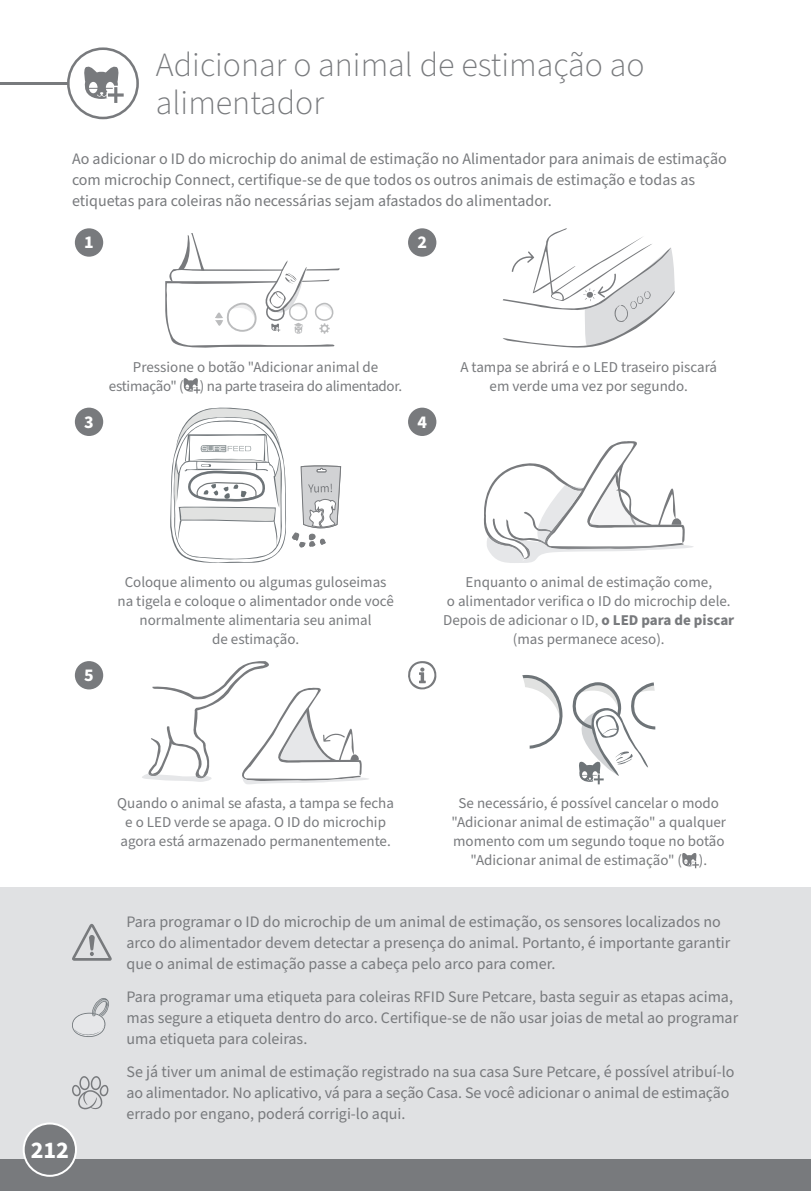
<style>
.page{position:relative;width:811px;height:1191px;background:#fff}
.page>*{position:absolute;margin:0;border:0;box-sizing:border-box;transform-origin:0 0}
.Heading_1__TOC_Inden{font:300 34px/38px "Source Sans Pro";color:#787a7d}
.t1{font:700 24px "Source Sans Pro";color:#fff}
.Numbers_9p_white{font:700 18px "Source Sans Pro";color:#fff}
.Body_Text_8_0{font:16px/21px "Source Sans Pro";color:#787a7d}
.Caption_7_5_center{font:15px/19px "Source Sans Pro";color:#787a7d;text-align:center}
.Caption_7_5_center-2{font:15px/19px "Source Sans Pro";letter-spacing:-.02em;color:#787a7d;text-align:center}
.s1{font-weight:700}
</style>
<div class="page">
<hr style="left:0;top:82px;width:67px;height:3px;background:#787a7d">
<div style="left:67px;top:47px;width:72px;height:72px;border:3px solid #787a7d;border-radius:50%"></div>
<div style="left:0;top:1083px;width:811px;height:79px;background:#e0e1e3"></div>
<div style="left:0;top:1159px;width:811px;height:32px;background:#787a7d"></div>
<div style="left:24px;top:1123px;width:52px;height:52px;background:#787a7d;border-radius:50%"></div>
<div style="left:23px;top:1122px;width:54px;height:54px;border:2px solid #fff;border-radius:50%"></div>
<div style="left:0;top:887px;width:811px;height:231px;background:#e0e1e3"></div>
<svg style="left:84px;top:66px;width:40px;height:37px"></svg>
<div style="left:75px;top:228px;width:28px;height:29px;background:#787a7d;border-radius:50%"></div>
<svg style="left:165px;top:233px;width:175px;height:115px"></svg>
<div style="left:408px;top:228px;width:28px;height:29px;background:#787a7d;border-radius:50%"></div>
<svg style="left:502px;top:228px;width:173px;height:120px"></svg>
<svg style="left:183px;top:378px;width:17px;height:15px"></svg>
<div style="left:75px;top:407px;width:28px;height:29px;background:#787a7d;border-radius:50%"></div>
<svg style="left:170px;top:407px;width:171px;height:156px"></svg>
<div style="left:408px;top:407px;width:28px;height:29px;background:#787a7d;border-radius:50%"></div>
<svg style="left:483px;top:441px;width:210px;height:122px"></svg>
<div style="left:75px;top:661px;width:28px;height:28px;background:#787a7d;border-radius:50%"></div>
<svg style="left:142px;top:661px;width:227px;height:123px"></svg>
<svg style="left:408px;top:661px;width:29px;height:29px"></svg>
<svg style="left:522px;top:675px;width:133px;height:109px"></svg>
<svg style="left:682px;top:853px;width:17px;height:15px"></svg>
<svg style="left:72px;top:924px;width:40px;height:36px"></svg>
<svg style="left:72px;top:998px;width:37px;height:39px"></svg>
<svg style="left:72px;top:1076px;width:36px;height:33px"></svg>
<p class="Heading_1__TOC_Inden" style="left:156px;top:46px;width:490px">Adicionar o animal de estimação ao alimentador</p>
<p class="Body_Text_8_0" style="left:72px;top:148px;width:656px">Ao adicionar o ID do microchip do animal de estimação no Alimentador para animais de estimação com microchip Connect, certifique-se de que todos os outros animais de estimação e todas as etiquetas para coleiras não necessárias sejam afastados do alimentador.</p>
<p class="Numbers_9p_white" style="left:84px;top:230px;width:11px">1</p>
<p class="Numbers_9p_white" style="left:417px;top:230px;width:11px">2</p>
<p class="Caption_7_5_center-2" style="left:109px;top:357px;width:295px">Pressione o botão "Adicionar animal de estimação" ( ) na parte traseira do alimentador.</p>
<p class="Caption_7_5_center" style="left:460px;top:357px;width:258px">A tampa se abrirá e o LED traseiro piscará em verde uma vez por segundo.</p>
<p class="Numbers_9p_white" style="left:84px;top:409px;width:11px">3</p>
<p class="Numbers_9p_white" style="left:417px;top:409px;width:11px">4</p>
<p class="Numbers_9p_white" style="left:84px;top:663px;width:11px">5</p>
<p class="Caption_7_5_center" style="left:117px;top:573px;width:278px">Coloque alimento ou algumas guloseimas na tigela e coloque o alimentador onde você normalmente alimentaria seu animal<br>de estimação.</p>
<p class="Caption_7_5_center" style="left:443px;top:573px;width:293px">Enquanto o animal de estimação come,<br>o alimentador verifica o ID do microchip dele.<br>Depois de adicionar o ID, <span class="s1">o LED para de piscar </span>(mas permanece aceso).</p>
<h2 class="t1" style="left:31px;top:1133px;width:40px">212</h2>
<p class="Caption_7_5_center" style="left:117px;top:794px;width:278px">Quando o animal se afasta, a tampa se fecha e o LED verde se apaga. O ID do microchip agora está armazenado permanentemente.</p>
<p class="Caption_7_5_center" style="left:451px;top:794px;width:276px">Se necessário, é possível cancelar o modo "Adicionar animal de estimação" a qualquer momento com um segundo toque no botão "Adicionar animal de estimação" ( ).</p>
<p class="Body_Text_8_0" style="left:126px;top:911px;width:605px">Para programar o ID do microchip de um animal de estimação, os sensores localizados no arco do alimentador devem detectar a presença do animal. Portanto, é importante garantir que o animal de estimação passe a cabeça pelo arco para comer.</p>
<p class="Body_Text_8_0" style="left:126px;top:986px;width:613px">Para programar uma etiqueta para coleiras RFID Sure Petcare, basta seguir as etapas acima, mas segure a etiqueta dentro do arco. Certifique-se de não usar joias de metal ao programar uma etiqueta para coleiras.</p>
<p class="Body_Text_8_0" style="left:126px;top:1061px;width:609px">Se já tiver um animal de estimação registrado na sua casa Sure Petcare, é possível atribuí‑lo ao alimentador. No aplicativo, vá para a seção Casa. Se você adicionar o animal de estimação errado por engano, poderá corrigi-lo aqui.</p>
</div>
